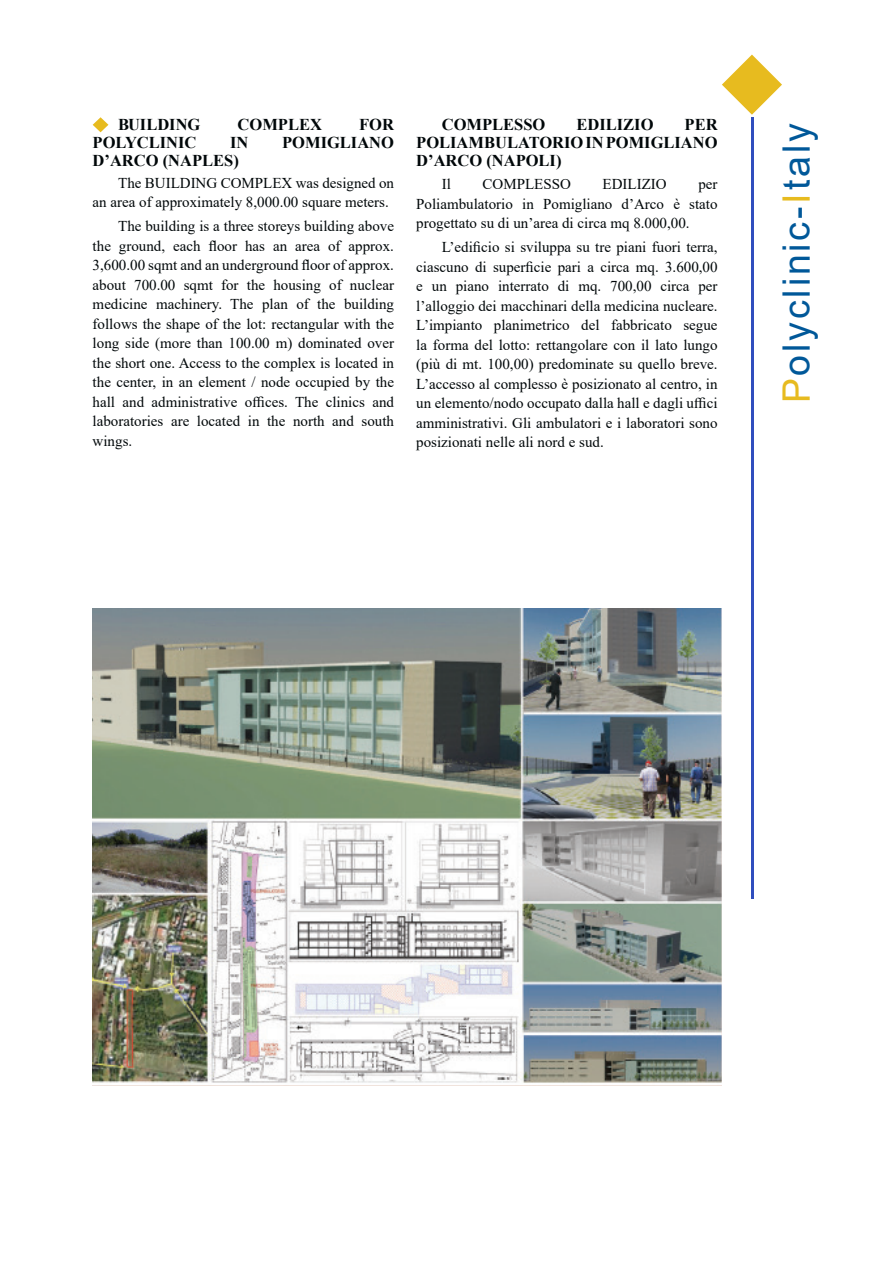
<style>
.page{position:relative;width:893px;height:1263px;background:#fff}
.page>*{position:absolute;margin:0;border:0;box-sizing:border-box;transform-origin:0 0}
.t1{font:37.8px "Arial";letter-spacing:.075em;color:#005899}
.t2{font:700 16.5px/18px "Times New Roman";color:#000709;text-align:justify}
.t3{font:15px/19.5px "Times New Roman";color:#000709;text-align:justify}
.s1{color:#e7bb1f}
</style>
<div class="page">
<svg style="left:722px;top:55px;width:60px;height:60px"></svg>
<hr style="left:751px;top:117px;width:2px;height:781px;background:#304ebe">
<svg style="left:93px;top:117px;width:15px;height:15px"></svg>
<img style="left:93px;top:608px;width:629px;height:475px">
<p class="t2" style="left:118px;top:115px;width:84px">BUILDING</p>
<p class="t2" style="left:238px;top:115px;width:86px">COMPLEX</p>
<p class="t2" style="left:359px;top:115px;width:36px">FOR</p>
<p class="t2" style="left:93px;top:133px;width:105px">POLYCLINIC</p>
<p class="t2" style="left:230px;top:133px;width:20px">IN</p>
<p class="t2" style="left:282px;top:133px;width:113px">POMIGLIANO</p>
<p class="t2" style="left:93px;top:151px;width:148px">D’ARCO (NAPLES)</p>
<p class="t3" style="left:93px;top:173px;width:303px;text-indent:26px">The BUILDING COMPLEX was designed on an area of approximately 8,000.00 square meters.</p>
<p class="t3" style="left:93px;top:216px;width:303px;text-indent:26px">The building is a three storeys building above the ground, each floor has an area of approx.<br>3,600.00 sqmt and an underground floor of approx. about 700.00 sqmt for the housing of nuclear medicine machinery. The plan of the building follows the shape of the lot: rectangular with the long side (more than 100.00 m) dominated over the short one. Access to the complex is located in the center, in an element / node occupied by the hall and administrative offices. The clinics and laboratories are located in the north and south wings.</p>
<p class="t2" style="left:442px;top:115px;width:105px">COMPLESSO</p>
<p class="t2" style="left:576px;top:115px;width:79px">EDILIZIO</p>
<p class="t2" style="left:416px;top:115px;width:303px;text-indent:268px">PER POLIAMBULATORIO IN POMIGLIANO D’ARCO (NAPOLI)</p>
<p class="t3" style="left:442px;top:174px;width:11px">Il</p>
<p class="t3" style="left:483px;top:174px;width:90px">COMPLESSO</p>
<p class="t3" style="left:603px;top:174px;width:66px">EDILIZIO</p>
<p class="t3" style="left:416px;top:174px;width:303px;text-indent:282px">per Poliambulatorio in Pomigliano d’Arco è stato progettato su di un’area di circa mq 8.000,00.</p>
<p class="t3" style="left:416px;top:237px;width:303px;text-indent:26px">L’edificio si sviluppa su tre piani fuori terra, ciascuno di superficie pari a circa mq. 3.600,00 e un piano interrato di mq. 700,00 circa per l’alloggio dei macchinari della medicina nucleare.<br>L’impianto planimetrico del fabbricato segue la forma del lotto: rettangolare con il lato lungo (più di mt. 100,00) predominate su quello breve.<br>L’accesso al complesso è posizionato al centro, in un elemento/nodo occupato dalla hall e dagli uffici amministrativi. Gli ambulatori e i laboratori sono posizionati nelle ali nord e sud.</p>
<p class="t1" style="left:770px;top:403px;width:281px;rotate:-90deg"><span class="s1">P</span>olyclinic-<span class="s1">I</span>taly</p>
</div>
